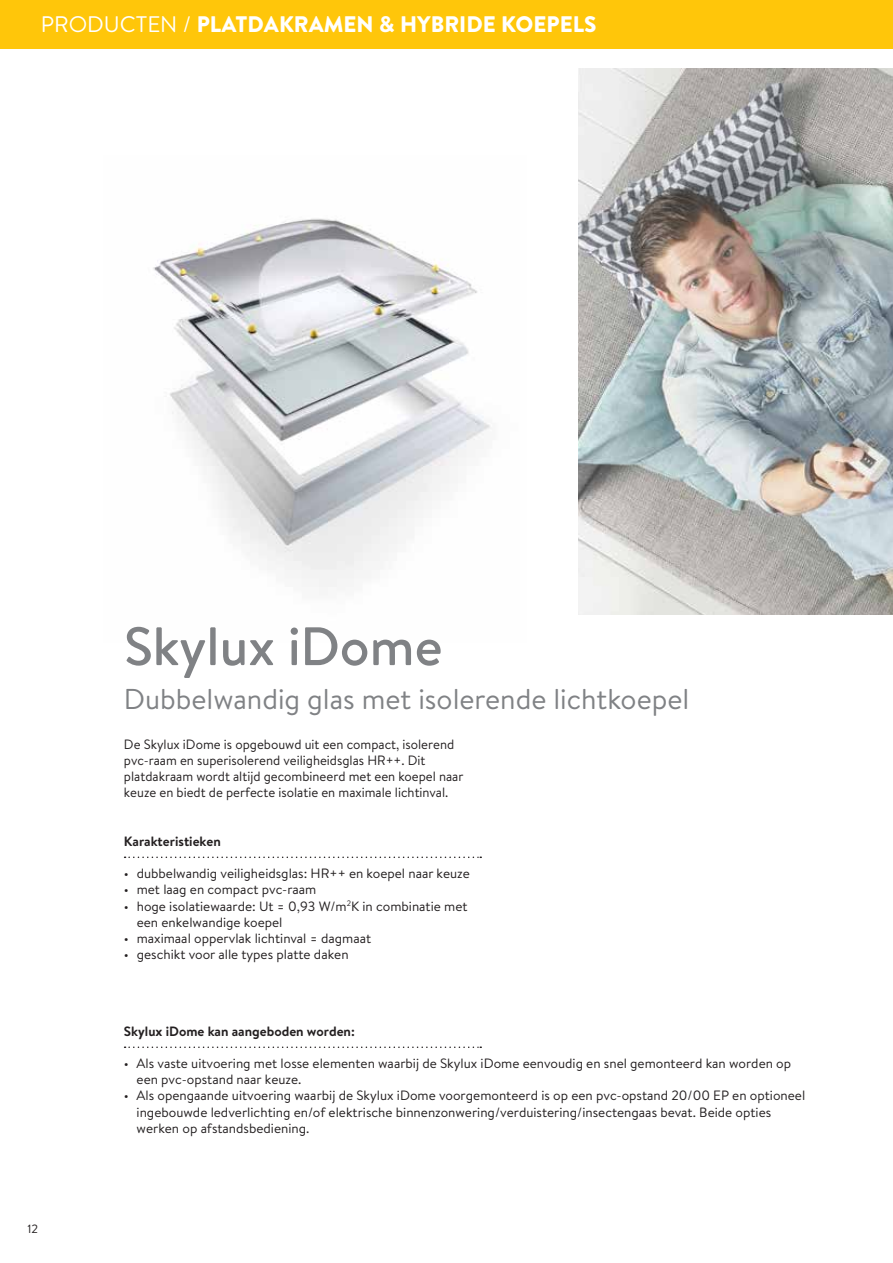
<style>
.page{position:relative;width:893px;height:1263px;background:#fff}
.page>*{position:absolute;margin:0;border:0;box-sizing:border-box;transform-origin:0 0}
.t1{font:500 54px "Brandon Text";color:#808285}
.t2{font:28.65px "Brandon Text";color:#808285}
.t3{font:900 22.5px "Brandon Text";color:#fff}
.t4{font:13.5px/16.2px "Brandon Text";color:#231f20}
.t5{font:700 13.5px "Brandon Text";color:#231f20}
.t6{font:12px "Brandon Text";color:#231f20}
.s1{font-weight:400}
</style>
<div class="page">
<img style="left:153px;top:218px;width:338px;height:369px">
<div style="left:0;top:0;width:893px;height:49px;background:#ffc60a"></div>
<svg style="left:125px;top:856px;width:356px;height:2px"></svg>
<svg style="left:125px;top:1046px;width:356px;height:2px"></svg>
<img style="left:578px;top:68px;width:315px;height:546px">
<h3 class="t3" style="left:41px;top:8px;width:557px"><span class="s1">PRODUCTEN /</span> PLATDAKRAMEN &amp; HYBRIDE KOEPELS</h3>
<h1 class="t1" style="left:124px;top:609px;width:320px">Skylux iDome</h1>
<h2 class="t2" style="left:124px;top:680px;width:567px">Dubbelwandig glas met isolerende lichtkoepel</h2>
<p class="t4" style="left:124px;top:735px;width:341px">De Skylux iDome is opgebouwd uit een compact, isolerend pvc-raam en superisolerend veiligheidsglas HR++. Dit platdakraam wordt altijd gecombineerd met een koepel naar keuze en biedt de perfecte isolatie en maximale lichtinval.</p>
<p class="t5" style="left:124px;top:832px;width:98px">Karakteristieken</p>
<p class="t4" style="left:124px;top:865px;width:347px">• dubbelwandig veiligheidsglas: HR++ en koepel naar keuze</p>
<p class="t4" style="left:124px;top:881px;width:194px">• met laag en compact pvc-raam</p>
<p class="t4" style="left:137px;top:897px;width:332px;text-indent:-13px">• hoge isolatiewaarde: Ut = 0,93 W/m<sup>2</sup>K in combinatie met een enkelwandige koepel</p>
<p class="t4" style="left:124px;top:930px;width:249px">• maximaal oppervlak lichtinval = dagmaat</p>
<p class="t4" style="left:124px;top:946px;width:226px">• geschikt voor alle types platte daken</p>
<p class="t6" style="left:28px;top:1221px;width:12px">12</p>
<p class="t5" style="left:124px;top:1021px;width:233px">Skylux iDome kan aangeboden worden:</p>
<p class="t4" style="left:137px;top:1055px;width:656px;text-indent:-13px">• Als vaste uitvoering met losse elementen waarbij de Skylux iDome eenvoudig en snel gemonteerd kan worden op een pvc-opstand naar keuze.</p>
<p class="t4" style="left:137px;top:1087px;width:670px;text-indent:-13px">• Als opengaande uitvoering waarbij de Skylux iDome voorgemonteerd is op een pvc-opstand 20/00 EP en optioneel ingebouwde ledverlichting en/of elektrische binnenzonwering/verduistering/insectengaas bevat. Beide opties werken op afstandsbediening.</p>
</div>
